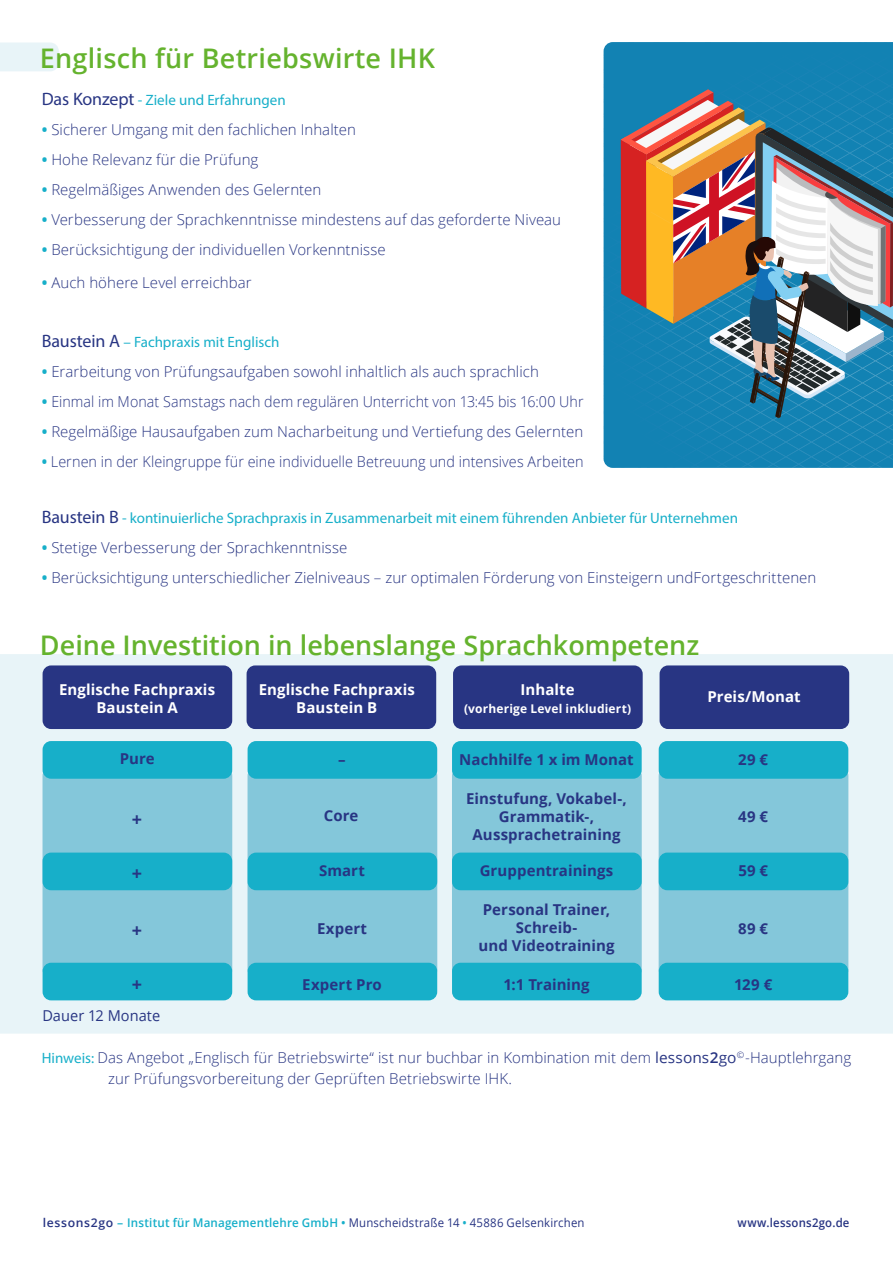
<style>
.page{position:relative;width:893px;height:1263px;background:#fff}
.page>*{position:absolute;margin:0;border:0;box-sizing:border-box;transform-origin:0 0}
.t1{font:600 27px "Open Sans";color:#65b32e}
.t2{font:700 18px "Open Sans";color:#283583}
.t3{font:300 15px/21px "Open Sans";letter-spacing:.005em;color:#283583}
.t4{font:700 15px/18px "Open Sans";letter-spacing:.005em;color:#283583;text-align:center}
.t5{font:15px "Myriad Pro";color:#17afc9}
.t6{font:700 15px/18px "Open Sans";letter-spacing:.005em;color:#fff;text-align:center}
.t7{font:300 15px "Open Sans";letter-spacing:.005em;color:#283583;scale:.96 1}
.t8{font:300 15px "Open Sans";letter-spacing:.005em;color:#283583;scale:.95 1}
.t9{font:15px "Open Sans";letter-spacing:.005em;color:#283583}
.t10{font:12px "Open Sans";letter-spacing:.015em;color:#283583;scale:.95 1}
.t11{font:700 12px "Open Sans";letter-spacing:.015em;color:#fff}
.t12{font:600 12px "Open Sans";letter-spacing:.02em;color:#283583;scale:.95 1}
.s1{font-size:18px;color:#283583}
.s2{font-weight:700;color:#17afc9}
.s3{font-family:"Myriad Pro";font-weight:400;color:#17afc9}
.s4{font-weight:400}
.s5{font-weight:600}
.s6{font-weight:600;color:#17afc9}
</style>
<div class="page">
<div style="left:0;top:654px;width:893px;height:379px;background:#e8f4f8"></div>
<div style="left:0;top:43px;width:59px;height:28px;background:#e8f4f8"></div>
<svg style="left:604px;top:42px;width:289px;height:426px;background:#1382b3"></svg>
<svg style="left:621px;top:89px;width:272px;height:329px;background:#7b8990"></svg>
<div style="left:43px;top:767px;width:189px;height:211px;background:#84c7da;border-radius:9px"></div>
<div style="left:248px;top:767px;width:189px;height:211px;background:#84c7da;border-radius:9px"></div>
<div style="left:452px;top:767px;width:190px;height:211px;background:#84c7da;border-radius:9px"></div>
<div style="left:659px;top:767px;width:189px;height:211px;background:#84c7da;border-radius:9px"></div>
<div style="left:43px;top:741px;width:189px;height:38px;background:#17afc9;border-radius:9px"></div>
<div style="left:43px;top:852px;width:189px;height:38px;background:#17afc9;border-radius:9px"></div>
<div style="left:43px;top:963px;width:189px;height:37px;background:#17afc9;border-radius:9px"></div>
<div style="left:248px;top:741px;width:189px;height:38px;background:#17afc9;border-radius:9px"></div>
<div style="left:248px;top:852px;width:189px;height:38px;background:#17afc9;border-radius:9px"></div>
<div style="left:248px;top:963px;width:189px;height:37px;background:#17afc9;border-radius:9px"></div>
<div style="left:452px;top:741px;width:190px;height:38px;background:#17afc9;border-radius:9px"></div>
<div style="left:452px;top:852px;width:190px;height:38px;background:#17afc9;border-radius:9px"></div>
<div style="left:452px;top:963px;width:190px;height:37px;background:#17afc9;border-radius:9px"></div>
<div style="left:659px;top:741px;width:189px;height:38px;background:#17afc9;border-radius:9px"></div>
<div style="left:659px;top:852px;width:189px;height:38px;background:#17afc9;border-radius:9px"></div>
<div style="left:659px;top:963px;width:189px;height:37px;background:#17afc9;border-radius:9px"></div>
<div style="left:43px;top:665px;width:189px;height:64px;background:#283583;border-radius:9px"></div>
<div style="left:247px;top:665px;width:189px;height:64px;background:#283583;border-radius:9px"></div>
<div style="left:453px;top:665px;width:190px;height:64px;background:#283583;border-radius:9px"></div>
<div style="left:660px;top:665px;width:189px;height:64px;background:#283583;border-radius:9px"></div>
<h1 class="t1" style="left:40px;top:40px;width:397px">Englisch für Betriebswirte IHK</h1>
<p class="t5" style="left:42px;top:91px;width:245px"><span class="s1">Das Konzept</span> - Ziele und Erfahrungen</p>
<p class="t3" style="left:42px;top:119px;width:316px"><span class="s2">•</span> Sicherer Umgang mit den fachlichen Inhalten</p>
<p class="t3" style="left:42px;top:149px;width:218px"><span class="s2">•</span> Hohe Relevanz für die Prüfung</p>
<p class="t3" style="left:42px;top:179px;width:281px"><span class="s2">•</span> Regelmäßiges Anwenden des Gelernten</p>
<p class="t3" style="left:42px;top:209px;width:521px"><span class="s2">•</span> Verbesserung der Sprachkenntnisse mindestens auf das geforderte Niveau</p>
<p class="t3" style="left:42px;top:239px;width:345px"><span class="s2">•</span> Berücksichtigung der individuellen Vorkenntnisse</p>
<p class="t3" style="left:42px;top:272px;width:211px"><span class="s2">•</span> Auch höhere Level erreichbar</p>
<p class="t5" style="left:42px;top:332px;width:239px"><span class="s1">Baustein A</span> – Fachpraxis mit Englisch</p>
<p class="t3" style="left:42px;top:360px;width:499px"><span class="s2">•</span> Erarbeitung von Prüfungsaufgaben sowohl inhaltlich als auch sprachlich</p>
<p class="t8" style="left:42px;top:391px;width:572px"><span class="s2">•</span> Einmal im Monat Samstags nach dem regulären Unterricht von 13:45 bis 16:00 Uhr</p>
<p class="t3" style="left:42px;top:420px;width:543px"><span class="s2">•</span> Regelmäßige Hausaufgaben zum Nacharbeitung und Vertiefung des Gelernten</p>
<p class="t7" style="left:42px;top:451px;width:566px"><span class="s2">•</span> Lernen in der Kleingruppe für eine individuelle Betreuung und intensives Arbeiten</p>
<p class="t5" style="left:42px;top:509px;width:698px"><span class="s1">Baustein B</span> - kontinuierliche Sprachpraxis in Zusammenarbeit mit einem führenden Anbieter für Unternehmen</p>
<p class="t3" style="left:42px;top:537px;width:307px"><span class="s2">•</span> Stetige Verbesserung der Sprachkenntnisse</p>
<p class="t3" style="left:42px;top:567px;width:776px"><span class="s2">•</span> Berücksichtigung unterschiedlicher Zielniveaus – zur optimalen Förderung von Einsteigern undFortgeschrittenen</p>
<h1 class="t1" style="left:40px;top:626px;width:661px">Deine Investition in lebenslange Sprachkompetenz</h1>
<p class="t6" style="left:59px;top:680px;width:158px">Englische Fachpraxis<br>Baustein A</p>
<p class="t6" style="left:259px;top:680px;width:158px">Englische Fachpraxis<br>Baustein B</p>
<p class="t6" style="left:521px;top:680px;width:55px">Inhalte</p>
<p class="t11" style="left:464px;top:700px;width:169px">(vorherige Level inkludiert)</p>
<p class="t6" style="left:707px;top:687px;width:95px">Preis/Monat</p>
<p class="t4" style="left:120px;top:749px;width:37px">Pure</p>
<p class="t4" style="left:338px;top:750px;width:9px">–</p>
<p class="t4" style="left:459px;top:750px;width:176px">Nachhilfe 1 x im Monat</p>
<p class="t4" style="left:738px;top:750px;width:31px">29 €</p>
<p class="t2" style="left:132px;top:806px;width:12px">+</p>
<p class="t4" style="left:324px;top:806px;width:36px">Core</p>
<p class="t4" style="left:466px;top:789px;width:162px">Einstufung, Vokabel-,<br>Grammatik-,<br>Aussprachetraining</p>
<p class="t4" style="left:738px;top:808px;width:31px">49 €</p>
<p class="t2" style="left:132px;top:860px;width:12px">+</p>
<p class="t4" style="left:319px;top:862px;width:48px">Smart</p>
<p class="t4" style="left:480px;top:862px;width:135px">Gruppentrainings</p>
<p class="t4" style="left:738px;top:862px;width:31px">59 €</p>
<p class="t2" style="left:132px;top:918px;width:12px">+</p>
<p class="t4" style="left:317px;top:919px;width:52px">Expert</p>
<p class="t4" style="left:479px;top:900px;width:137px">Personal Trainer,<br>Schreib-<br>und Videotraining</p>
<p class="t4" style="left:738px;top:919px;width:31px">89 €</p>
<p class="t2" style="left:132px;top:971px;width:12px">+</p>
<p class="t4" style="left:302px;top:975px;width:81px">Expert Pro</p>
<p class="t4" style="left:503px;top:975px;width:88px">1:1 Training</p>
<p class="t4" style="left:734px;top:975px;width:40px">129 €</p>
<p class="t9" style="left:42px;top:1005px;width:119px">Dauer 12 Monate</p>
<p class="t3" style="left:108px;top:1047px;width:745px;text-indent:-66px"><span class="s3">Hinweis:</span> Das Angebot „Englisch für Betriebswirte“ ist nur buchbar in Kombination mit dem <span class="s4">lessons</span><span class="s5">2</span><span class="s4">go</span><sup>©</sup>-Hauptlehrgang zur Prüfungsvorbereitung der Geprüften Betriebswirte IHK.</p>
<p class="t10" style="left:43px;top:1214px;width:572px"><span class="s5">lessons2go</span> <span class="s6">– Institut für Managementlehre GmbH •</span> Munscheidstraße 14 <span class="s6">•</span> 45886 Gelsenkirchen</p>
<p class="t12" style="left:737px;top:1214px;width:120px">www.lessons2go.de</p>
</div>
